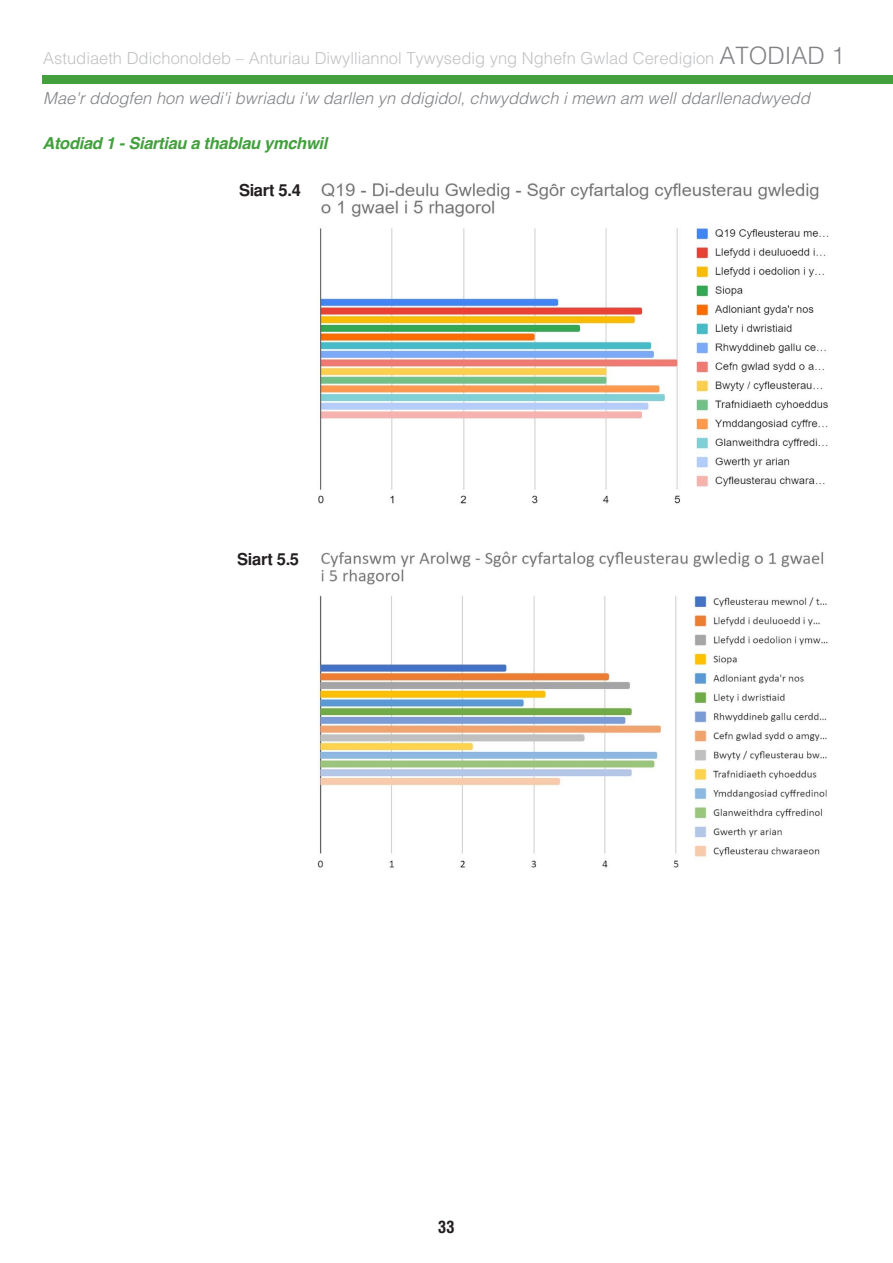
<style>
.page{position:relative;width:893px;height:1263px;background:#fff}
.page>*{position:absolute;margin:0;border:0;box-sizing:border-box;transform-origin:0 0}
.t1{font:300 16.5px "Helvetica";color:#c1c2c4}
.t2{font:italic 300 16.5px "Helvetica";color:#808285}
.t3{font:italic 700 16.5px "Helvetica";letter-spacing:-.02em;color:#43a03d}
.t4{font:700 16.5px "Helvetica";letter-spacing:-.02em;color:#231f20}
.t5{font:700 condensed 16.5px "Helvetica";color:#231f20}
.s1{font-size:24px;color:#808285}
</style>
<div class="page">
<div style="left:43px;top:75px;width:850px;height:9px;background:#43a03d"></div>
<img style="left:318px;top:183px;width:511px;height:321px">
<img style="left:317px;top:551px;width:511px;height:317px">
<p class="t1" style="left:43px;top:52px;width:803px">Astudiaeth Ddichonoldeb – Anturiau Diwylliannol Tywysedig yng Nghefn Gwlad Ceredigion <span class="s1">ATODIAD 1</span></p>
<p class="t2" style="left:43px;top:92px;width:771px">Mae'r ddogfen hon wedi'i bwriadu i'w darllen yn ddigidol, chwyddwch i mewn am well ddarllenadwyedd</p>
<p class="t3" style="left:43px;top:137px;width:286px">Atodiad 1 - Siartiau a thablau ymchwil</p>
<p class="t4" style="left:239px;top:184px;width:63px">Siart 5.4</p>
<p class="t4" style="left:237px;top:554px;width:63px">Siart 5.5</p>
<p class="t5" style="left:438px;top:1220px;width:18px">33</p>
</div>
